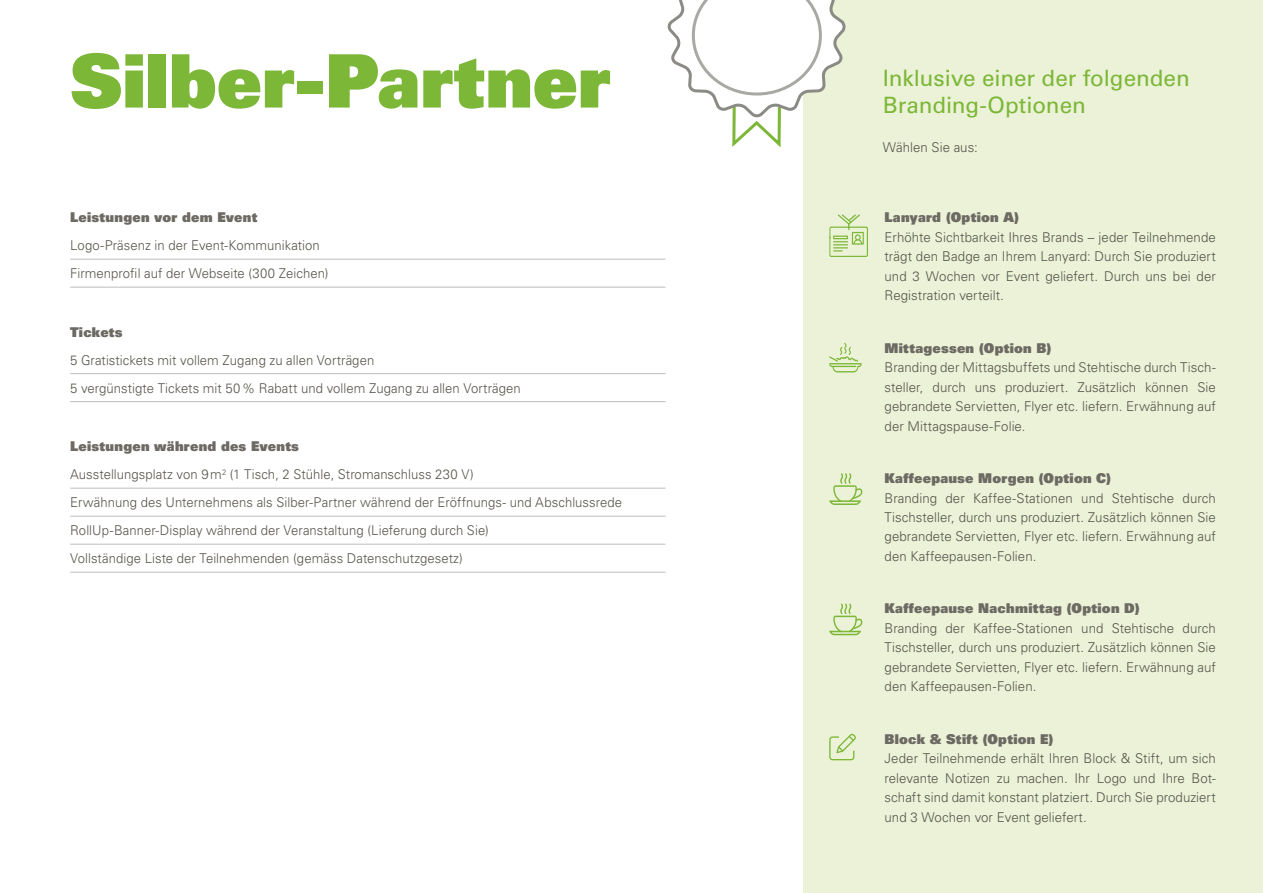
<style>
.page{position:relative;width:1263px;height:893px;background:#fff}
.page>*{position:absolute;margin:0;border:0;box-sizing:border-box;transform-origin:0 0}
.t1{font:73.8px "Univers LT Std X Black";color:#7cb737}
.t2{font:22.5px/27px "Univers LT Std";letter-spacing:-.005em;color:#7cb737}
.t3{font:300 13.5px/19.5px "Univers LT Std";letter-spacing:.005em;color:#57544b;text-align:justify}
.t4{font:13.5px "Univers LT Std X Black";letter-spacing:.02em;color:#6d6a63}
</style>
<div class="page">
<div style="left:804px;top:0;width:459px;height:893px;background:#ebf2d7"></div>
<hr style="left:70px;top:259px;width:595px;height:1px;background:#bcbcba">
<hr style="left:70px;top:287px;width:595px;height:1px;background:#bcbcba">
<hr style="left:70px;top:373px;width:595px;height:1px;background:#bcbcba">
<hr style="left:70px;top:401px;width:595px;height:1px;background:#bcbcba">
<hr style="left:70px;top:488px;width:595px;height:1px;background:#bcbcba">
<hr style="left:70px;top:516px;width:595px;height:1px;background:#bcbcba">
<hr style="left:70px;top:544px;width:595px;height:1px;background:#bcbcba">
<hr style="left:70px;top:572px;width:595px;height:1px;background:#bcbcba">
<svg style="left:829px;top:214px;width:39px;height:43px"></svg>
<svg style="left:829px;top:343px;width:33px;height:29px"></svg>
<svg style="left:829px;top:473px;width:33px;height:32px"></svg>
<svg style="left:829px;top:603px;width:33px;height:32px"></svg>
<svg style="left:829px;top:733px;width:27px;height:27px"></svg>
<svg style="left:667px;top:0;width:179px;height:151px"></svg>
<h1 class="t1" style="left:70px;top:33px;width:542px">Silber-Partner</h1>
<p class="t4" style="left:70px;top:209px;width:189px">Leistungen vor dem Event</p>
<p class="t3" style="left:70px;top:232px;width:260px;line-height:28px">Logo-Präsenz in der Event-Kommunikation<br>Firmenprofil auf der Webseite (300 Zeichen)</p>
<p class="t4" style="left:70px;top:323px;width:54px">Tickets</p>
<p class="t3" style="left:70px;top:346px;width:452px;line-height:28px">5 Gratistickets mit vollem Zugang zu allen Vorträgen<br>5 vergünstigte Tickets mit 50% Rabatt und vollem Zugang zu allen Vorträgen</p>
<p class="t4" style="left:70px;top:438px;width:230px">Leistungen während des Events</p>
<p class="t3" style="left:70px;top:461px;width:553px;line-height:28px;text-align:left">Ausstellungsplatz von 9m<sup>2</sup> (1 Tisch, 2 Stühle, Stromanschluss 230 V)<br>Erwähnung des Unternehmens als Silber-Partner während der Eröffnungs- und Abschlussrede RollUp-Banner-Display während der Veranstaltung (Lieferung durch Sie)<br>Vollständige Liste der Teilnehmenden (gemäss Datenschutzgesetz)</p>
<h2 class="t2" style="left:883px;top:65px;width:308px">Inklusive einer der folgenden<br>Branding-Optionen</h2>
<p class="t3" style="left:883px;top:138px;width:97px">Wählen Sie aus:</p>
<p class="t4" style="left:884px;top:209px;width:136px">Lanyard (Option A)</p>
<p class="t3" style="left:884px;top:227px;width:333px">Erhöhte Sichtbarkeit Ihres Brands – jeder Teilnehmende trägt den Badge an Ihrem Lanyard: Durch Sie produziert und 3 Wochen vor Event geliefert. Durch uns bei der Registration verteilt.</p>
<p class="t4" style="left:884px;top:339px;width:169px">Mittagessen (Option B)</p>
<p class="t3" style="left:884px;top:358px;width:333px">Branding der Mittagsbuffets und Stehtische durch Tisch&shy;steller, durch uns produziert. Zusätzlich können Sie gebrandete Servietten, Flyer etc. liefern. Erwähnung auf der Mittagspause-Folie.</p>
<p class="t4" style="left:884px;top:469px;width:228px">Kaffeepause Morgen (Option C)</p>
<p class="t3" style="left:884px;top:488px;width:333px">Branding der Kaffee-Stationen und Stehtische durch Tischsteller, durch uns produziert. Zusätzlich können Sie gebrandete Servietten, Flyer etc. liefern. Erwähnung auf den Kaffeepausen-Folien.</p>
<p class="t4" style="left:884px;top:600px;width:257px">Kaffeepause Nachmittag (Option D)</p>
<p class="t3" style="left:884px;top:618px;width:333px">Branding der Kaffee-Stationen und Stehtische durch Tischsteller, durch uns produziert. Zusätzlich können Sie gebrandete Servietten, Flyer etc. liefern. Erwähnung auf den Kaffeepausen-Folien.</p>
<p class="t4" style="left:884px;top:730px;width:171px">Block &amp; Stift (Option E)</p>
<p class="t3" style="left:884px;top:749px;width:333px">Jeder Teilnehmende erhält Ihren Block &amp; Stift, um sich relevante Notizen zu machen. Ihr Logo und Ihre Bot&shy;schaft sind damit konstant platziert. Durch Sie produziert und 3 Wochen vor Event geliefert.</p>
</div>
